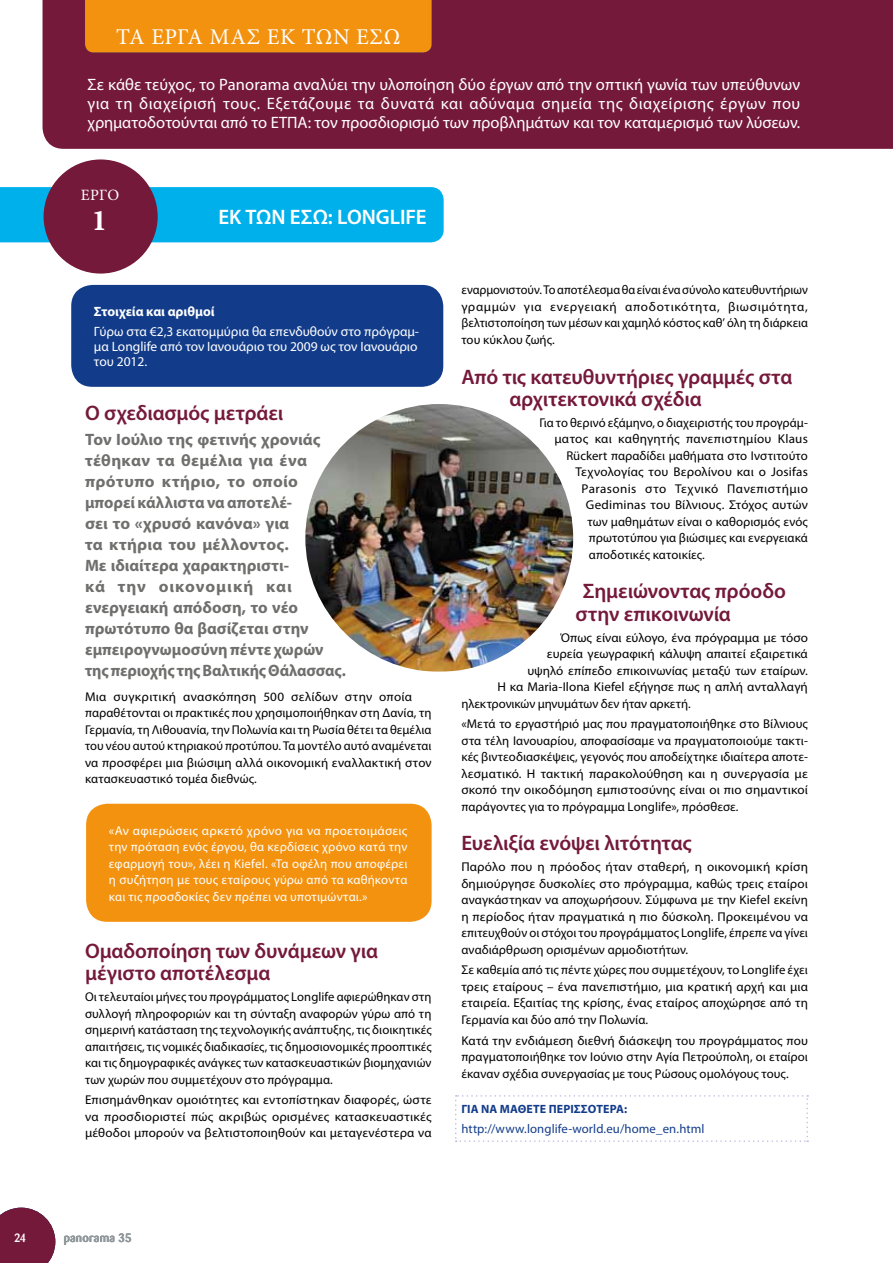
<style>
.page{position:relative;width:893px;height:1263px;background:#fff}
.page>*{position:absolute;margin:0;border:0;box-sizing:border-box;transform-origin:0 0}
.t1{font:30px "Minion Pro Bold Capt";color:#fff}
.t2{font:22.5px "Minion Pro";letter-spacing:.02em;color:#fff}
.t3{font:600 21px/22.5px "Myriad Pro";letter-spacing:-.005em;color:#75193a}
.t4{font:600 21px "Myriad Pro";letter-spacing:-.005em;color:#fff}
.t5{font:700 16.5px/21px "Myriad Pro";letter-spacing:.005em;color:#6f6f6e}
.t6{font:16.5px/18.8px "Myriad Pro";letter-spacing:-.005em;color:#fff;text-align:justify}
.t7{font:15.75px "Minion Pro";color:#fff}
.t8{font:13.5px/15px "Myriad Pro";color:#fff;text-align:justify}
.t9{font:700 13.5px "Myriad Pro";letter-spacing:-.005em;color:#fff}
.t10{font:12.75px/16.5px "Myriad Pro";letter-spacing:.005em;color:#000;text-align:justify}
.t11{font:12.75px/16.5px "Myriad Pro";letter-spacing:.015em;color:#fff;text-align:justify}
.t12{font:12.75px "Myriad Pro";letter-spacing:.01em;color:#123c8a}
.t13{font:12.75px "Myriad Pro";letter-spacing:.03em;color:#000}
.t14{font:700 12px "Myriad Pro";color:#123c8a}
.t15{font:500 12px "Barmeno";letter-spacing:.02em;color:#90989c}
.t16{font:500 12px "Barmeno";color:#fff}
</style>
<div class="page">
<div style="left:43px;top:0;width:850px;height:149px;background:#75193a"></div>
<img style="left:306px;top:405px;width:266px;height:266px">
<svg style="left:0;top:1208px;width:55px;height:55px;background:#82304e"></svg>
<div style="left:85px;top:0;width:347px;height:52px;background:#f3920f"></div>
<svg style="left:455px;top:1095px;width:353px;height:47px"></svg>
<div style="left:0;top:187px;width:444px;height:55px;background:#00b0eb"></div>
<div style="left:44px;top:159px;width:114px;height:115px;background:#75193a;border-radius:50%"></div>
<div style="left:71px;top:285px;width:372px;height:102px;background:#123c8a;border-radius:21px"></div>
<div style="left:86px;top:804px;width:346px;height:118px;background:#f3920f;border-radius:21px"></div>
<h2 class="t2" style="left:116px;top:21px;width:284px">ΤΑ ΕΡΓΑ ΜΑΣ ΕΚ ΤΩΝ ΕΣΩ</h2>
<p class="t6" style="left:88px;top:75px;width:714px">Σε κάθε τεύχος, το Panorama αναλύει την υλοποίηση δύο έργων από την οπτική γωνία των υπεύθυνων για τη διαχείρισή τους. Εξετάζουμε τα δυνατά και αδύναμα σημεία της διαχείρισης έργων που χρηματοδοτούνται από το ΕΤΠΑ: τον προσδιορισμό των προβλημάτων και τον καταμερισμό των λύσεων.</p>
<p class="t7" style="left:81px;top:184px;width:38px">Έργο</p>
<h1 class="t1" style="left:92px;top:202px;width:17px">1</h1>
<h3 class="t4" style="left:218px;top:204px;width:209px">ΕΚ ΤΩΝ ΕΣΩ: LONGLIFE</h3>
<p class="t9" style="left:94px;top:303px;width:122px">Στοιχεία και αριθμοί</p>
<p class="t8" style="left:94px;top:323px;width:327px">Γύρω στα €2,3 εκατομμύρια θα επενδυθούν στο πρόγραμ&shy;μα Longlife από τον Ιανουάριο του 2009 ως τον Ιανουάριο του 2012.</p>
<h3 class="t3" style="left:85px;top:401px;width:200px">Ο σχεδιασμός μετράει</h3>
<p class="t5" style="left:85px;top:428px;width:263px">Τον Ιούλιο της φετινής χρονιάς τέθηκαν τα θεμέλια για ένα πρότυπο κτήριο, το οποίο μπορεί κάλλιστα να αποτελέ-<br>σει το «χρυσό κανόνα» για<br>τα κτήρια του μέλλοντος.<br>Με ιδιαίτερα χαρακτηριστι-<br>κά την οικονομική και ενεργειακή απόδοση, το νέο πρωτότυπο θα βασίζεται στην εμπειρογνωμοσύνη πέντε χωρών της περιοχής της Βαλτικής Θάλασσας.</p>
<p class="t10" style="left:85px;top:688px;width:348px;text-align:left">Μια συγκριτική ανασκόπηση 500 σελίδων στην οποία παραθέτονται οι πρακτικές που χρησιμοποιήθηκαν στη Δανία, τη Γερμανία, τη Λιθουανία, την Πολωνία και τη Ρωσία θέτει τα θεμέλια του νέου αυτού κτηριακού προτύπου. Τα μοντέλο αυτό αναμένεται να προσφέρει μια βιώσιμη αλλά οικονομική εναλλακτική στον κατασκευαστικό τομέα διεθνώς.</p>
<p class="t11" style="left:109px;top:822px;width:300px">«Αν αφιερώσεις αρκετό χρόνο για να προετοιμάσεις την πρόταση ενός έργου, θα κερδίσεις χρόνο κατά την εφαρμογή του», λέει η Kiefel. «Τα οφέλη που αποφέρει η συζήτηση με τους εταίρους γύρω από τα καθήκοντα και τις προσδοκίες δεν πρέπει να υποτιμώνται.»</p>
<h3 class="t3" style="left:85px;top:939px;width:294px">Ομαδοποίηση των δυνάμεων για μέγιστο αποτέλεσμα</h3>
<p class="t10" style="left:85px;top:988px;width:348px">Οι τελευταίοι μήνες του προγράμματος Longlife αφιερώθηκαν στη συλλογή πληροφοριών και τη σύνταξη αναφορών γύρω από τη σημερινή κατάσταση της τεχνολογικής ανάπτυξης, τις διοικητικές απαιτήσεις, τις νομικές διαδικασίες, τις δημοσιονομικές προοπτικές και τις δημογραφικές ανάγκες των κατασκευαστικών βιομηχανιών των χωρών που συμμετέχουν στο πρόγραμμα.</p>
<p class="t10" style="left:85px;top:1092px;width:348px">Επισημάνθηκαν ομοιότητες και εντοπίστηκαν διαφορές, ώστε να προσδιοριστεί πώς ακριβώς ορισμένες κατασκευαστικές μέθοδοι μπορούν να βελτιστοποιηθούν και μεταγενέστερα να</p>
<p class="t10" style="left:461px;top:282px;width:348px">εναρμονιστούν. Το αποτέλεσμα θα είναι ένα σύνολο κατευθυντήριων γραμμών για ενεργειακή αποδοτικότητα, βιωσιμότητα, βελτιστοποίηση των μέσων και χαμηλό κόστος καθ’ όλη τη διάρκεια του κύκλου ζωής.</p>
<h3 class="t3" style="left:509px;top:365px;width:284px;text-indent:-48px">Από τις κατευθυντήριες γραμμές στα αρχιτεκτονικά σχέδια</h3>
<p class="t10" style="left:539px;top:414px;width:270px">Για το θερινό εξάμηνο, ο διαχειριστής του προγράμ-</p>
<p class="t10" style="left:554px;top:430px;width:255px">ματος και καθηγητής πανεπιστημίου Klaus</p>
<p class="t10" style="left:566px;top:447px;width:243px">Rückert παραδίδει μαθήματα στο Ινστιτούτο</p>
<p class="t10" style="left:575px;top:463px;width:234px">Τεχνολογίας του Βερολίνου και ο Josifas</p>
<p class="t13" style="left:581px;top:481px;width:228px">Parasonis στο Τεχνικό Πανεπιστήμιο</p>
<p class="t10" style="left:586px;top:496px;width:224px">Gediminas του Βίλνιους. Στόχος αυτών</p>
<p class="t10" style="left:587px;top:513px;width:222px">των μαθημάτων είναι ο καθορισμός ενός</p>
<p class="t10" style="left:589px;top:529px;width:220px">πρωτοτύπου για βιώσιμες και ενεργειακά</p>
<p class="t10" style="left:589px;top:546px;width:118px">αποδοτικές κατοικίες.</p>
<h3 class="t3" style="left:575px;top:579px;width:212px;text-indent:7px">Σημειώνοντας πρόοδο στην επικοινωνία</h3>
<p class="t10" style="left:560px;top:629px;width:249px">Όπως είναι εύλογο, ένα πρόγραμμα με τόσο</p>
<p class="t10" style="left:547px;top:645px;width:262px">ευρεία γεωγραφική κάλυψη απαιτεί εξαιρετικά</p>
<p class="t10" style="left:527px;top:662px;width:282px">υψηλό επίπεδο επικοινωνίας μεταξύ των εταίρων.</p>
<p class="t10" style="left:497px;top:678px;width:312px">Η κα Maria-Ilona Kiefel εξήγησε πως η απλή ανταλλαγή</p>
<p class="t10" style="left:461px;top:695px;width:231px">ηλεκτρονικών μηνυμάτων δεν ήταν αρκετή.</p>
<p class="t10" style="left:461px;top:715px;width:348px">«Μετά το εργαστήριό μας που πραγματοποιήθηκε στο Βίλνιους στα τέλη Ιανουαρίου, αποφασίσαμε να πραγματοποιούμε τακτι&shy;κές βιντεοδιασκέψεις, γεγονός που αποδείχτηκε ιδιαίτερα αποτε&shy;λεσματικό. Η τακτική παρακολούθηση και η συνεργασία με σκοπό την οικοδόμηση εμπιστοσύνης είναι οι πιο σημαντικοί παράγοντες για το πρόγραμμα Longlife», πρόσθεσε.</p>
<h3 class="t3" style="left:461px;top:831px;width:232px">Ευελιξία ενόψει λιτότητας</h3>
<p class="t10" style="left:461px;top:858px;width:348px">Παρόλο που η πρόοδος ήταν σταθερή, η οικονομική κρίση δημιούργησε δυσκολίες στο πρόγραμμα, καθώς τρεις εταίροι αναγκάστηκαν να αποχωρήσουν. Σύμφωνα με την Kiefel εκείνη η περίοδος ήταν πραγματικά η πιο δύσκολη. Προκειμένου να επιτευχθούν οι στόχοι του προγράμματος Longlife, έπρεπε να γίνει αναδιάρθρωση ορισμένων αρμοδιοτήτων.</p>
<p class="t10" style="left:461px;top:962px;width:348px">Σε καθεμία από τις πέντε χώρες που συμμετέχουν, το Longlife έχει τρεις εταίρους – ένα πανεπιστήμιο, μια κρατική αρχή και μια εταιρεία. Εξαιτίας της κρίσης, ένας εταίρος αποχώρησε από τη Γερμανία και δύο από την Πολωνία.</p>
<p class="t10" style="left:461px;top:1032px;width:348px">Κατά την ενδιάμεση διεθνή διάσκεψη του προγράμματος που πραγματοποιήθηκε τον Ιούνιο στην Αγία Πετρούπολη, οι εταίροι έκαναν σχέδια συνεργασίας με τους Ρώσους ομολόγους τους.</p>
<p class="t14" style="left:461px;top:1101px;width:73px">Γιανα μάθετε</p>
<p class="t14" style="left:549px;top:1101px;width:7px">περι</p>
<p class="t14" style="left:574px;top:1101px;width:23px">σσότερα</p>
<p class="t14" style="left:624px;top:1101px;width:5px">:</p>
<p class="t12" style="left:461px;top:1121px;width:245px">http://www.longlife-world.eu/home_en.html</p>
<p class="t16" style="left:14px;top:1231px;width:14px">24</p>
<p class="t15" style="left:64px;top:1230px;width:69px">panorama 35</p>
</div>
